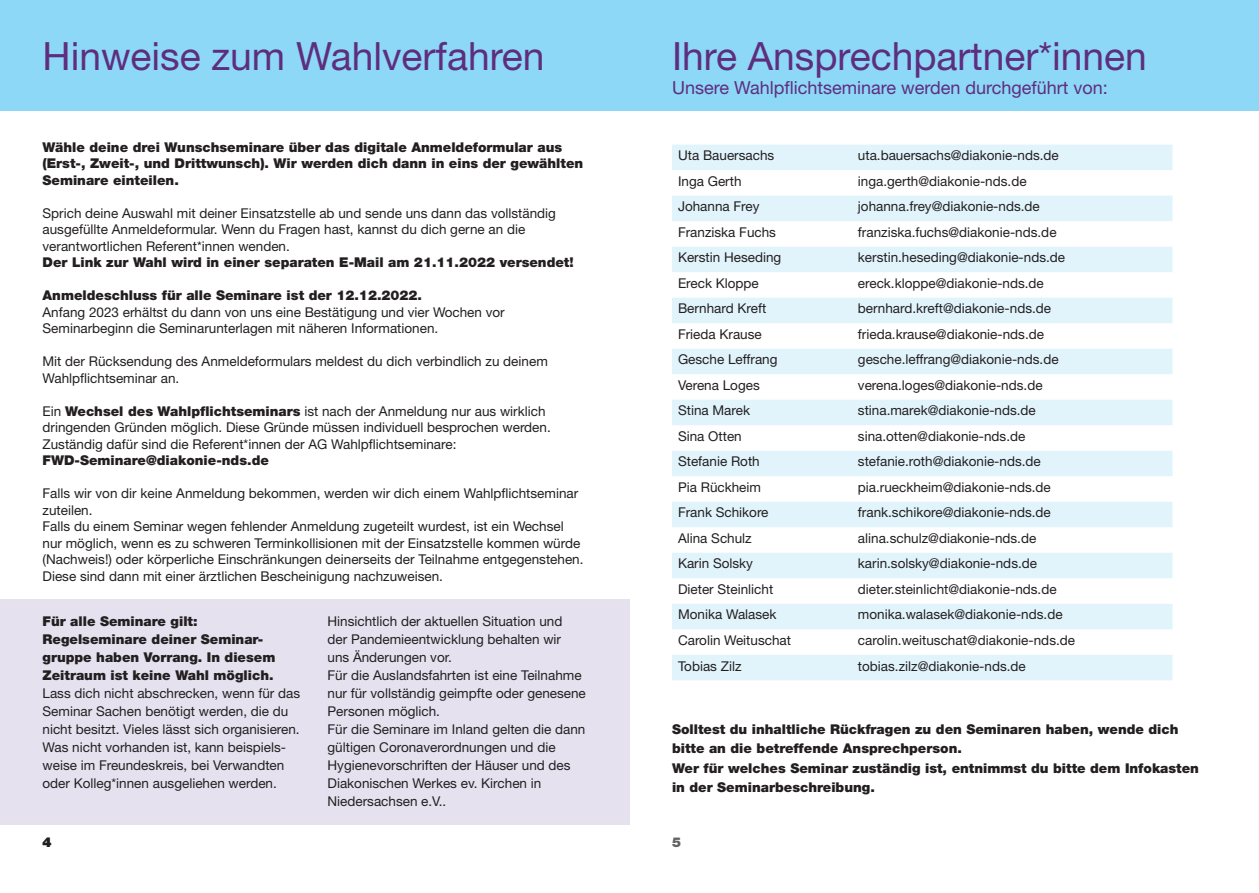
<style>
.page{position:relative;width:1259px;height:893px;background:#fff}
.page>*{position:absolute;margin:0;border:0;box-sizing:border-box;transform-origin:0 0}
.t1{font:39px "Helvetica Neue LT Std";color:#5e2e7e}
.t2{font:18px "Helvetica Neue LT Std";color:#5e2e7e}
.t3{font:13.5px/18px "Helvetica Neue LT Std";color:#231f20}
.t4{font:900 13.5px/19.5px "Helvetica Neue LT Std";color:#231f20}
.s1{font-weight:900}
</style>
<div class="page">
<div style="left:0;top:0;width:1259px;height:111px;background:#8dd7f7"></div>
<div style="left:0;top:600px;width:629px;height:225px;background:#e6e1ef"></div>
<svg style="left:672px;top:145px;width:500px;height:535px;fill:#e1f4fc"></svg>
<p class="t1" style="left:43px;top:33px;width:503px">Hinweise zum Wahlverfahren</p>
<p class="t4" style="left:43px;top:139px;width:542px;line-height:16.5px">Wähle deine drei Wunschseminare über das digitale Anmeldeformular aus (Erst-, Zweit-, und Drittwunsch). Wir werden dich dann in eins der gewählten<br>Seminare einteilen.</p>
<p class="t3" style="left:43px;top:204px;width:515px;line-height:16.5px">Sprich deine Auswahl mit deiner Einsatzstelle ab und sende uns dann das vollständig ausgefüllte Anmeldeformular. Wenn du Fragen hast, kannst du dich gerne an die verantwortlichen Referent*innen wenden.</p>
<p class="t4" style="left:43px;top:253px;width:533px">Der Link zur Wahl wird in einer separaten E-Mail am 21.11.2022 versendet!</p>
<p class="t4" style="left:43px;top:286px;width:381px">Anmeldeschluss für alle Seminare ist der 12.12.2022.</p>
<p class="t3" style="left:43px;top:303px;width:464px;line-height:16.5px">Anfang 2023 erhältst du dann von uns eine Bestätigung und vier Wochen vor<br>Seminarbeginn die Seminarunterlagen mit näheren Informationen.</p>
<p class="t3" style="left:43px;top:353px;width:507px;line-height:16.5px">Mit der Rücksendung des Anmeldeformulars meldest du dich verbindlich zu deinem<br>Wahlpflichtseminar an.</p>
<p class="t3" style="left:43px;top:402px;width:510px;line-height:16.5px">Ein <span class="s1">Wechsel des Wahlpflichtseminars</span> ist nach der Anmeldung nur aus wirklich dringenden Gründen möglich. Diese Gründe müssen individuell besprochen werden.<br>Zuständig dafür sind die Referent*innen der AG Wahlpflichtseminare:</p>
<p class="t4" style="left:43px;top:451px;width:228px">FWD-Seminare@diakonie-nds.de</p>
<p class="t3" style="left:43px;top:485px;width:537px;line-height:16.5px">Falls wir von dir keine Anmeldung bekommen, werden wir dich einem Wahlpflichtseminar zuteilen.</p>
<p class="t3" style="left:43px;top:518px;width:542px;line-height:16.5px">Falls du einem Seminar wegen fehlender Anmeldung zugeteilt wurdest, ist ein Wechsel nur möglich, wenn es zu schweren Terminkollisionen mit der Einsatzstelle kommen würde (Nachweis!) oder körperliche Einschränkungen deinerseits der Teilnahme entgegenstehen.<br>Diese sind dann mit einer ärztlichen Bescheinigung nachzuweisen.</p>
<p class="t4" style="left:43px;top:612px;width:157px">Für alle Seminare gilt:</p>
<p class="t4" style="left:43px;top:630px;width:234px;line-height:18px">Regelseminare deiner Seminar&shy;gruppe haben Vorrang. In diesem<br>Zeitraum ist keine Wahl möglich.</p>
<p class="t3" style="left:43px;top:684px;width:259px">Lass dich nicht abschrecken, wenn für das Seminar Sachen benötigt werden, die du nicht besitzt. Vieles lässt sich organisieren.<br>Was nicht vorhanden ist, kann beispiels&shy;weise im Freundeskreis, bei Verwandten oder Kolleg*innen ausgeliehen werden.</p>
<p class="t4" style="left:43px;top:833px;width:11px">4</p>
<p class="t3" style="left:327px;top:612px;width:236px;text-align:justify">Hinsichtlich der aktuellen Situation und der Pandemieentwicklung behalten wir uns Änderungen vor.</p>
<p class="t3" style="left:327px;top:666px;width:260px">Für die Auslandsfahrten ist eine Teilnahme nur für vollständig geimpfte oder genesene<br>Personen möglich.</p>
<p class="t3" style="left:327px;top:720px;width:259px">Für die Seminare im Inland gelten die dann gültigen Coronaverordnungen und die Hygienevorschriften der Häuser und des Diakonischen Werkes ev. Kirchen in Niedersachsen e.V..</p>
<p class="t1" style="left:672px;top:33px;width:476px">Ihre Ansprechpartner*innen</p>
<p class="t2" style="left:672px;top:77px;width:437px">Unsere Wahlpflichtseminare werden durchgeführt von:</p>
<p class="t3" style="left:678px;top:146px;width:98px">Uta Bauersachs</p>
<p class="t3" style="left:858px;top:146px;width:202px">uta.bauersachs@diakonie-nds.de</p>
<p class="t3" style="left:678px;top:172px;width:65px">Inga Gerth</p>
<p class="t3" style="left:858px;top:172px;width:170px">inga.gerth@diakonie-nds.de</p>
<p class="t3" style="left:678px;top:197px;width:83px">Johanna Frey</p>
<p class="t3" style="left:858px;top:197px;width:183px">johanna.frey@diakonie-nds.de</p>
<p class="t3" style="left:678px;top:223px;width:99px">Franziska Fuchs</p>
<p class="t3" style="left:858px;top:223px;width:200px">franziska.fuchs@diakonie-nds.de</p>
<p class="t3" style="left:678px;top:248px;width:105px">Kerstin Heseding</p>
<p class="t3" style="left:858px;top:248px;width:209px">kerstin.heseding@diakonie-nds.de</p>
<p class="t3" style="left:678px;top:274px;width:82px">Ereck Kloppe</p>
<p class="t3" style="left:858px;top:274px;width:187px">ereck.kloppe@diakonie-nds.de</p>
<p class="t3" style="left:678px;top:299px;width:90px">Bernhard Kreft</p>
<p class="t3" style="left:858px;top:299px;width:195px">bernhard.kreft@diakonie-nds.de</p>
<p class="t3" style="left:678px;top:325px;width:85px">Frieda Krause</p>
<p class="t3" style="left:858px;top:325px;width:188px">frieda.krause@diakonie-nds.de</p>
<p class="t3" style="left:678px;top:350px;width:101px">Gesche Leffrang</p>
<p class="t3" style="left:858px;top:350px;width:202px">gesche.leffrang@diakonie-nds.de</p>
<p class="t3" style="left:678px;top:376px;width:83px">Verena Loges</p>
<p class="t3" style="left:858px;top:376px;width:186px">verena.loges@diakonie-nds.de</p>
<p class="t3" style="left:678px;top:401px;width:74px">Stina Marek</p>
<p class="t3" style="left:858px;top:401px;width:179px">stina.marek@diakonie-nds.de</p>
<p class="t3" style="left:678px;top:427px;width:65px">Sina Otten</p>
<p class="t3" style="left:858px;top:427px;width:169px">sina.otten@diakonie-nds.de</p>
<p class="t3" style="left:678px;top:452px;width:83px">Stefanie Roth</p>
<p class="t3" style="left:858px;top:452px;width:184px">stefanie.roth@diakonie-nds.de</p>
<p class="t3" style="left:678px;top:478px;width:85px">Pia Rückheim</p>
<p class="t3" style="left:858px;top:478px;width:194px">pia.rueckheim@diakonie-nds.de</p>
<p class="t3" style="left:678px;top:503px;width:92px">Frank Schikore</p>
<p class="t3" style="left:858px;top:503px;width:194px">frank.schikore@diakonie-nds.de</p>
<p class="t3" style="left:678px;top:529px;width:75px">Alina Schulz</p>
<p class="t3" style="left:858px;top:529px;width:180px">alina.schulz@diakonie-nds.de</p>
<p class="t3" style="left:678px;top:554px;width:77px">Karin Solsky</p>
<p class="t3" style="left:858px;top:554px;width:181px">karin.solsky@diakonie-nds.de</p>
<p class="t3" style="left:678px;top:580px;width:97px">Dieter Steinlicht</p>
<p class="t3" style="left:858px;top:580px;width:200px">dieter.steinlicht@diakonie-nds.de</p>
<p class="t3" style="left:678px;top:605px;width:100px">Monika Walasek</p>
<p class="t3" style="left:858px;top:605px;width:206px">monika.walasek@diakonie-nds.de</p>
<p class="t3" style="left:678px;top:631px;width:114px">Carolin Weituschat</p>
<p class="t3" style="left:858px;top:631px;width:219px">carolin.weituschat@diakonie-nds.de</p>
<p class="t3" style="left:678px;top:656px;width:65px">Tobias Zilz</p>
<p class="t3" style="left:858px;top:656px;width:169px">tobias.zilz@diakonie-nds.de</p>
<p class="t4" style="left:672px;top:719px;width:528px">Solltest du inhaltliche Rückfragen zu den Seminaren haben, wende dich bitte an die betreffende Ansprechperson.<br>Wer für welches Seminar zuständig ist, entnimmst du bitte dem Infokasten in der Seminarbeschreibung.</p>
<p class="t4" style="left:672px;top:833px;width:11px">5</p>
</div>
